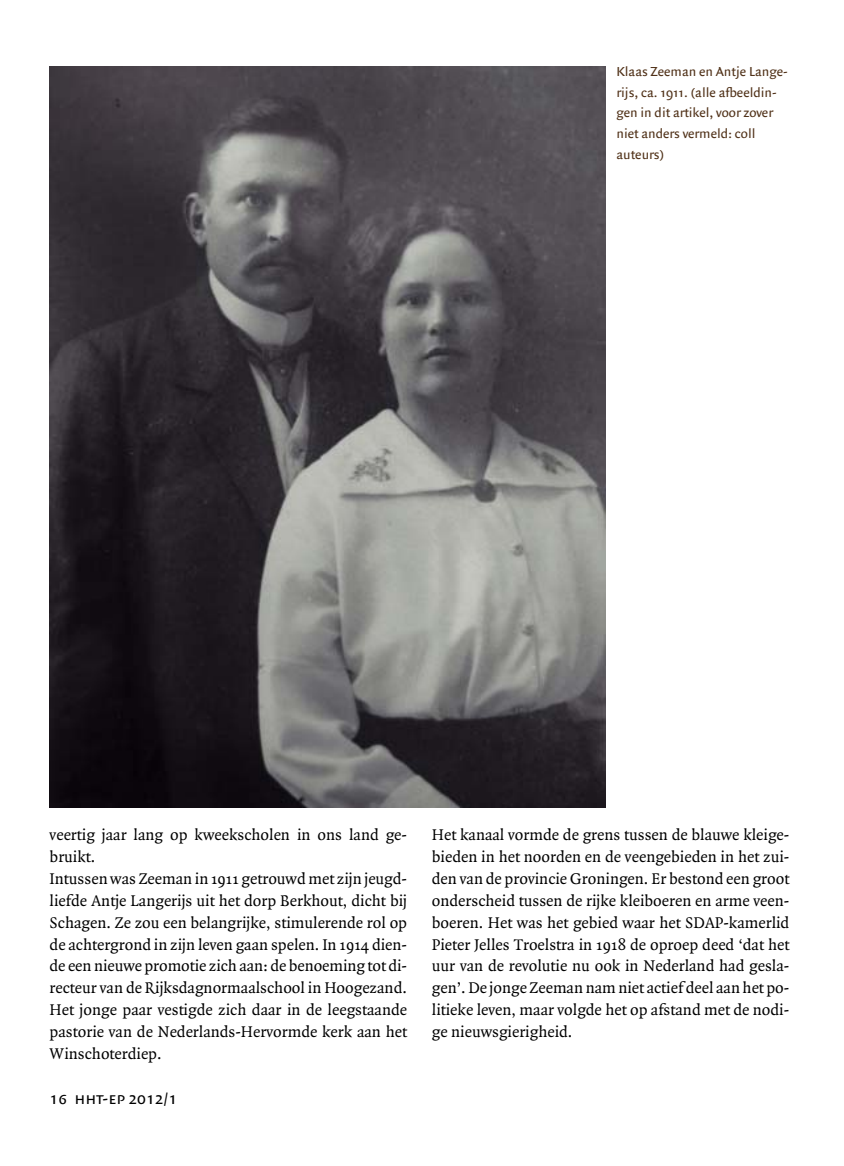
<style>
.page{position:relative;width:844px;height:1166px;background:#fff}
.page>*{position:absolute;margin:0;border:0;box-sizing:border-box;transform-origin:0 0}
.t1{font:17.5px "Quadraat Sans Small Caps";color:#000}
.t2{font:16.62px/21.9px "Quadraat";color:#000}
.t3{font:14px/20.7px "Quadraat Sans";color:#503118}
</style>
<div class="page">
<img style="left:50px;top:66px;width:555px;height:741px">
<p class="t3" style="left:616px;top:62px;width:173px">Klaas Zeeman en Antje Lange&shy;rijs, ca. 1911. (alle afbeeldin&shy;gen in dit artikel, voor zover niet anders vermeld: coll auteurs)</p>
<p class="t2" style="left:50px;top:825px;width:359px">veertig jaar lang op kweekscholen in ons land ge&shy;bruikt.<br>Intussen was Zeeman in 1911 getrouwd met zijn jeugd&shy;liefde Antje Langerijs uit het dorp Berkhout, dicht bij Schagen. Ze zou een belangrijke, stimulerende rol op de achtergrond in zijn leven gaan spelen. In 1914 dien&shy;de een nieuwe promotie zich aan: de benoeming tot di&shy;recteur van de Rijksdagnormaalschool in Hoogezand.<br>Het jonge paar vestigde zich daar in de leegstaande pastorie van de Nederlands-Hervormde kerk aan het Winschoterdiep.</p>
<p class="t2" style="left:432px;top:825px;width:359px;text-align:justify">Het kanaal vormde de grens tussen de blauwe kleige&shy;bieden in het noorden en de veengebieden in het zui&shy;den van de provincie Groningen. Er bestond een groot onderscheid tussen de rijke kleiboeren en arme veen&shy;boeren. Het was het gebied waar het SDAP-kamerlid Pieter Jelles Troelstra in 1918 de oproep deed ‘dat het uur van de revolutie nu ook in Nederland had gesla&shy;gen’. De jonge Zeeman nam niet actief deel aan het po&shy;litieke leven, maar volgde het op afstand met de nodi&shy;ge nieuwsgierigheid.</p>
<p class="t1" style="left:50px;top:1088px;width:129px">16 hht-ep 2012/1</p>
</div>
